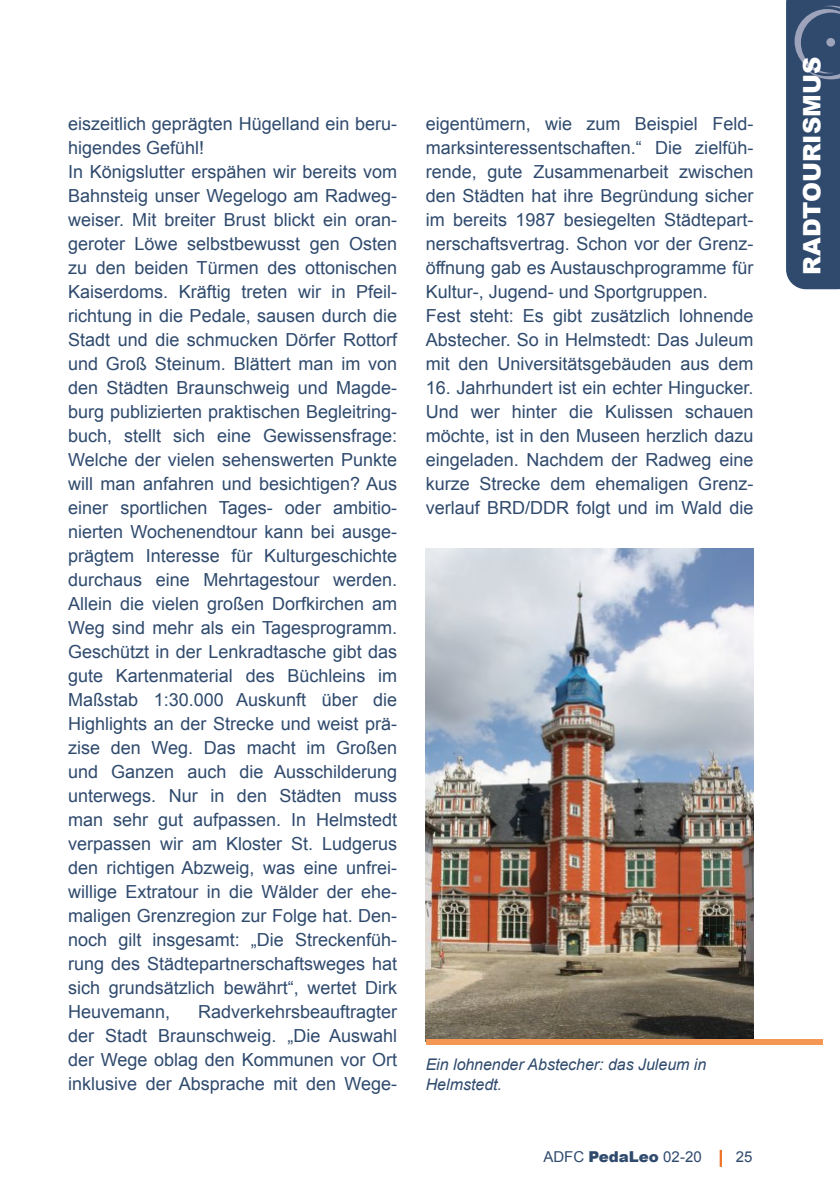
<style>
.page{position:relative;width:840px;height:1191px;background:#fff}
.page>*{position:absolute;margin:0;border:0;box-sizing:border-box;transform-origin:0 0}
.t1{font:900 24px "Arial";color:#fff}
.t2{font:18px/24px "Arial";color:#2f4a6d}
.t3{font:italic 16px/20px "Arial";letter-spacing:-.005em;color:#2f4a6d}
.t4{font:15px "Arial";letter-spacing:.005em;color:#2f4a6d}
.s1{font-weight:900}
</style>
<div class="page">
<svg style="left:719px;top:1149px;width:2px;height:17px"></svg>
<img style="left:425px;top:548px;width:328px;height:491px">
<div style="left:425px;top:1039px;width:396px;height:5px;background:#f49755"></div>
<svg style="left:786px;top:0;width:53px;height:289px;background:#344e71"></svg>
<svg style="left:825px;top:38px;width:9px;height:9px"></svg>
<p class="t2" style="left:68px;top:112px;width:330px">eiszeitlich geprägten Hügelland ein beru&shy;higendes Gefühl!<br>In Königslutter erspähen wir bereits vom Bahnsteig unser Wegelogo am Radweg&shy;weiser. Mit breiter Brust blickt ein oran&shy;geroter Löwe selbstbewusst gen Osten zu den beiden Türmen des ottonischen Kaiserdoms. Kräftig treten wir in Pfeil&shy;richtung in die Pedale, sausen durch die Stadt und die schmucken Dörfer Rottorf und Groß Steinum. Blättert man im von den Städten Braunschweig und Magde&shy;burg publizierten praktischen Begleitring&shy;buch, stellt sich eine Gewissensfrage:<br>Welche der vielen sehenswerten Punkte will man anfahren und besichtigen? Aus einer sportlichen Tages- oder ambitio&shy;nierten Wochenendtour kann bei ausge&shy;prägtem Interesse für Kulturgeschichte durchaus eine Mehrtagestour werden.<br>Allein die vielen großen Dorfkirchen am Weg sind mehr als ein Tagesprogramm.<br>Geschützt in der Lenkradtasche gibt das gute Kartenmaterial des Büchleins im Maßstab 1:30.000 Auskunft über die Highlights an der Strecke und weist prä&shy;zise den Weg. Das macht im Großen und Ganzen auch die Ausschilderung unterwegs. Nur in den Städten muss man sehr gut aufpassen. In Helmstedt verpassen wir am Kloster St. Ludgerus den richtigen Abzweig, was eine unfrei&shy;willige Extratour in die Wälder der ehe&shy;maligen Grenzregion zur Folge hat. Den&shy;noch gilt insgesamt: „Die Streckenfüh&shy;rung des Städtepartnerschaftsweges hat sich grundsätzlich bewährt“, wertet Dirk Heuvemann,</p>
<p class="t2" style="left:68px;top:1000px;width:330px;text-align:justify;text-indent:130px">Radverkehrsbeauftragter der Stadt Braunschweig. „Die Auswahl der Wege oblag den Kommunen vor Ort inklusive der Absprache mit den Wege-</p>
<p class="t2" style="left:425px;top:112px;width:329px">eigentümern, wie zum Beispiel Feld&shy;marksinteressentschaften.“ Die zielfüh&shy;rende, gute Zusammenarbeit zwischen den Städten hat ihre Begründung sicher im bereits 1987 besiegelten Städtepart&shy;nerschaftsvertrag. Schon vor der Grenz&shy;öffnung gab es Austauschprogramme für Kultur-, Jugend- und Sportgruppen.<br>Fest steht: Es gibt zusätzlich lohnende Abstecher. So in Helmstedt: Das Juleum mit den Universitätsgebäuden aus dem</p>
<p class="t2" style="left:425px;top:376px;width:329px;text-align:justify">16. Jahrhundert ist ein echter Hingucker.<br>Und wer hinter die Kulissen schauen möchte, ist in den Museen herzlich dazu eingeladen. Nachdem der Radweg eine kurze Strecke dem ehemaligen Grenz&shy;verlauf BRD/DDR folgt und im Wald die</p>
<p class="t3" style="left:425px;top:1054px;width:282px">Ein lohnender Abstecher: das Juleum in<br>Helmstedt.</p>
<p class="t4" style="left:543px;top:1148px;width:160px">ADFC <span class="s1">PedaLeo</span> 02-20</p>
<p class="t4" style="left:735px;top:1148px;width:18px">25</p>
<h1 class="t1" style="left:793px;top:274px;width:219px;rotate:-90deg">RADTOURISMUS</h1>
</div>
